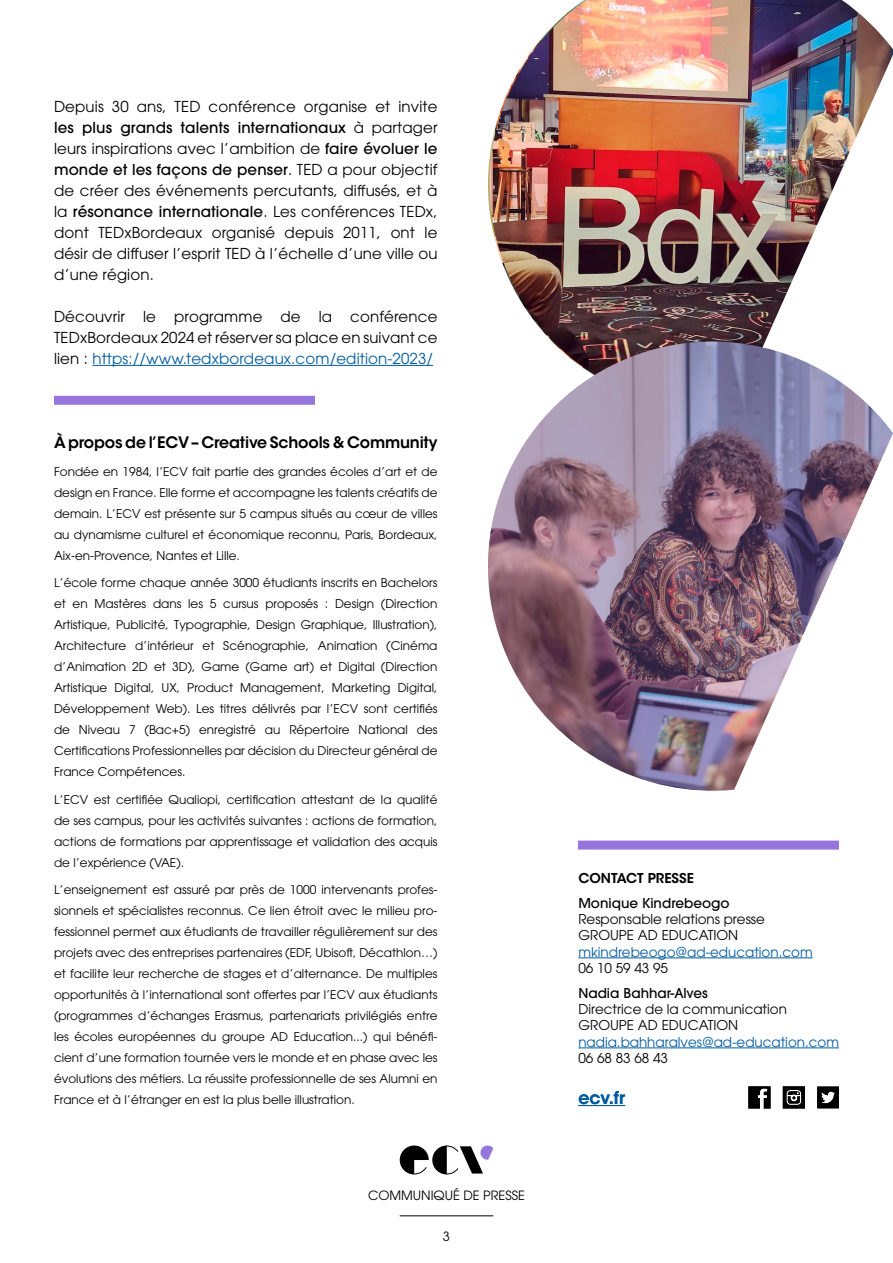
<style>
.page{position:relative;width:893px;height:1263px;background:#fff}
.page>*{position:absolute;margin:0;border:0;box-sizing:border-box;transform-origin:0 0}
.t1{font:600 17.25px "ITC Avant Garde Std";color:#005a9f}
.t2{font:600 15.75px "ITC Avant Garde Std";letter-spacing:-.01em;color:#000}
.t3{font:15px/21px "ITC Avant Garde Std";letter-spacing:.01em;color:#000;text-align:justify}
.t4{font:13.5px/16.2px "ITC Avant Garde Std";color:#000}
.t5{font:13.5px "ITC Avant Garde Std";color:#005a9f}
.t6{font:500 13.5px "ITC Avant Garde Std";color:#000}
.t7{font:600 13.5px "ITC Avant Garde Std";color:#000}
.t8{font:12.75px "ITC Avant Garde Std";color:#000}
.t9{font:12px/21px "ITC Avant Garde Std";color:#000;text-align:justify}
.s1{font-weight:500}
.s2{color:#005a9f}
</style>
<div class="page">
<hr style="left:92px;top:365px;width:341px;height:1px;background:#005a9f">
<hr style="left:400px;top:1215px;width:93px;height:1px;background:#000">
<img style="left:488px;top:0;width:405px;height:331px">
<hr style="left:578px;top:957px;width:235px;height:1px;background:#005a9f">
<hr style="left:578px;top:1047px;width:261px;height:1px;background:#005a9f">
<hr style="left:578px;top:1105px;width:47px;height:1px;background:#005a9f">
<div style="left:578px;top:840px;width:261px;height:9px;background:#9675dd"></div>
<div style="left:54px;top:396px;width:261px;height:9px;background:#9675dd"></div>
<svg style="left:817px;top:1086px;width:22px;height:22px"></svg>
<svg style="left:748px;top:1086px;width:22px;height:22px"></svg>
<svg style="left:783px;top:1086px;width:22px;height:22px"></svg>
<svg style="left:400px;top:1145px;width:93px;height:29px"></svg>
<img style="left:488px;top:331px;width:405px;height:460px">
<p class="t3" style="left:54px;top:96px;width:385px">Depuis 30 ans, TED conférence organise et invite <span class="s1">les plus grands talents internationaux</span> à partager leurs inspirations avec l’ambition de <span class="s1">faire évoluer le monde et les façons de penser</span>. TED a pour objectif de créer des événements percutants, diffusés, et à la <span class="s1">résonance internationale</span>. Les conférences TEDx, dont TEDxBordeaux organisé depuis 2011, ont le désir de diffuser l’esprit TED à l’échelle d’une ville ou d’une région.</p>
<p class="t3" style="left:54px;top:306px;width:385px">Découvrir le programme de la conférence TEDxBordeaux 2024 et réserver sa place en suivant ce lien : <span class="s2">https://www.tedxbordeaux.com/edition-2023/</span></p>
<h2 class="t2" style="left:54px;top:433px;width:385px">À propos de l’ECV– Creative Schools &amp; Community</h2>
<p class="t9" style="left:54px;top:461px;width:385px">Fondée en 1984, l’ECV fait partie des grandes écoles d’art et de design en France. Elle forme et accompagne les talents créatifs de demain. L’ECV est présente sur 5 campus situés au cœur de villes au dynamisme culturel et économique reconnu, Paris, Bordeaux, Aix-en-Provence, Nantes et Lille.</p>
<p class="t9" style="left:54px;top:572px;width:385px">L’école forme chaque année 3000 étudiants inscrits en Bachelors et en Mastères dans les 5 cursus proposés : Design (Direction Artistique, Publicité, Typographie, Design Graphique, Illustration), Architecture d’intérieur et Scénographie, Animation (Cinéma d’Animation 2D et 3D), Game (Game art) et Digital (Direction Artistique Digital, UX, Product Management, Marketing Digital, Développement Web). Les titres délivrés par l’ECV sont certifiés de Niveau 7 (Bac+5) enregistré au Répertoire National des Certifications Professionnelles par décision du Directeur général de France Compétences.</p>
<p class="t9" style="left:54px;top:788px;width:385px">L’ECV est certifiée Qualiopi, certification attestant de la qualité de ses campus, pour les activités suivantes : actions de formation, actions de formations par apprentissage et validation des acquis de l’expérience (VAE).</p>
<p class="t9" style="left:54px;top:879px;width:385px">L’enseignement est assuré par près de 1000 intervenants profes&shy;sionnels et spécialistes reconnus. Ce lien étroit avec le milieu pro&shy;fessionnel permet aux étudiants de travailler régulièrement sur des projets avec des entreprises partenaires (EDF, Ubisoft, Décathlon…) et facilite leur recherche de stages et d’alternance. De multiples opportunités à l’international sont offertes par l’ECV aux étudiants (programmes d’échanges Erasmus, partenariats privilégiés entre les écoles européennes du groupe AD Education...) qui bénéfi&shy;cient d’une formation tournée vers le monde et en phase avec les évolutions des métiers. La réussite professionnelle de ses Alumni en France et à l’étranger en est la plus belle illustration.</p>
<p class="t8" style="left:368px;top:1187px;width:158px">COMMUNIQUÉ DE PRESSE</p>
<p class="t8" style="left:443px;top:1228px;width:9px">3</p>
<p class="t7" style="left:578px;top:870px;width:117px">CONTACT PRESSE</p>
<p class="t6" style="left:578px;top:894px;width:153px">Monique Kindrebeogo</p>
<p class="t4" style="left:578px;top:911px;width:188px">Responsable relations presse<br>GROUPE AD EDUCATION</p>
<p class="t5" style="left:578px;top:943px;width:236px">mkindrebeogo@ad-education.com</p>
<p class="t4" style="left:578px;top:959px;width:91px">06 10 59 43 95</p>
<p class="t6" style="left:578px;top:984px;width:131px">Nadia Bahhar-Alves</p>
<p class="t4" style="left:578px;top:1001px;width:210px">Directrice de la communication<br>GROUPE AD EDUCATION</p>
<p class="t5" style="left:578px;top:1033px;width:262px">nadia.bahharalves@ad-education.com</p>
<p class="t4" style="left:578px;top:1049px;width:91px">06 68 83 68 43</p>
<h1 class="t1" style="left:578px;top:1086px;width:48px">ecv.fr</h1>
</div>
